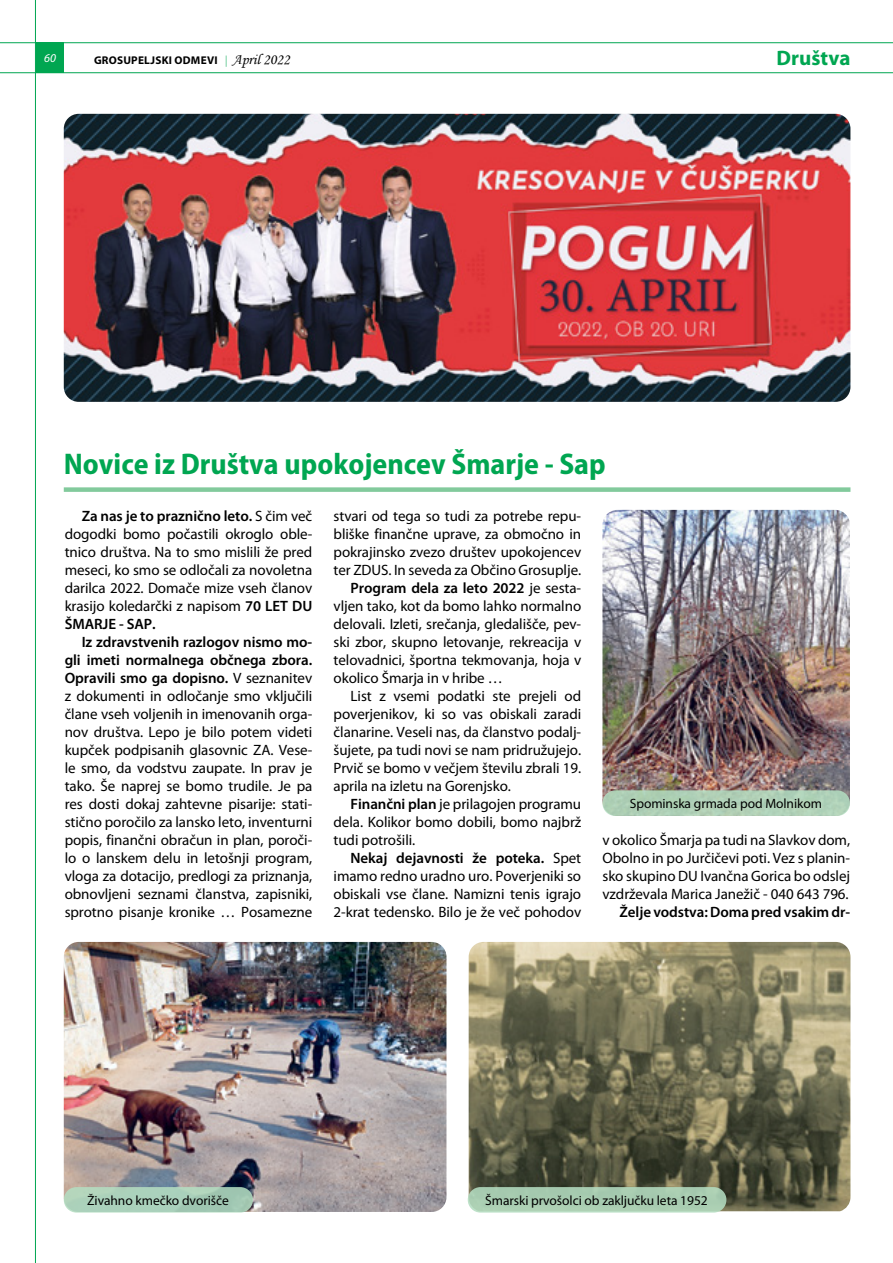
<style>
.page{position:relative;width:893px;height:1263px;background:#fff}
.page>*{position:absolute;margin:0;border:0;box-sizing:border-box;transform-origin:0 0}
.t1{font:700 semi-condensed 30px "Myriad Pro";color:#00a651}
.t2{font:700 21px "Myriad Pro";color:#00a651}
.t3{font:15px/18px "Myriad Pro";letter-spacing:-.005em;color:#000;text-align:justify}
.t4{font:600 15px "Myriad Pro";letter-spacing:-.005em;color:#000}
.t5{font:13.5px "Myriad Pro";letter-spacing:-.005em;color:#000}
.t6{font:italic 12px "Myriad Pro";color:#fff}
.t7{font:700 11.25px "Myriad Pro";letter-spacing:.02em;color:#000}
.s1{font-weight:300;color:#00a651}
.s2{font-family:"Monotype Corsiva";font-weight:400;font-size:15px}
.s3{font-weight:600}
.s4{font-weight:400}
</style>
<div class="page">
<hr style="left:0;top:42px;width:893px;height:1px;background:#00a651">
<hr style="left:0;top:72px;width:893px;height:1px;background:#00a651">
<hr style="left:35px;top:0;width:1px;height:1263px;background:#00a651">
<div style="left:36px;top:42px;width:28px;height:31px;background:#00a651"></div>
<img style="left:64px;top:114px;width:786px;height:288px">
<div style="left:64px;top:487px;width:786px;height:5px;background:#82ca9c"></div>
<img style="left:64px;top:942px;width:382px;height:270px">
<img style="left:469px;top:942px;width:381px;height:269px">
<img style="left:602px;top:510px;width:248px;height:306px">
<div style="left:64px;top:1187px;width:189px;height:25px;background:linear-gradient(to right,#b2d6bf,#9fc7b2);border-radius:13px"></div>
<div style="left:602px;top:790px;width:248px;height:26px;background:#afd0b6;border-radius:13px"></div>
<div style="left:468px;top:1187px;width:258px;height:25px;background:#a8ccb1;border-radius:13px"></div>
<p class="t6" style="left:44px;top:51px;width:13px">60</p>
<p class="t7" style="left:94px;top:52px;width:197px">GROSUPELJSKI ODMEVI <span class="s1">|</span> <span class="s2">April 2022</span></p>
<h2 class="t2" style="left:777px;top:44px;width:75px">Društva</h2>
<h1 class="t1" style="left:64px;top:447px;width:543px">Novice iz Društva upokojencev Šmarje - Sap</h1>
<p class="t3" style="left:65px;top:507px;width:249px;text-indent:17px"><span class="s3">Za nas je to praznično leto.</span> S čim več dogodki bomo počastili okroglo oble&shy;tnico društva. Na to smo mislili že pred meseci, ko smo se odločali za novoletna darilca 2022. Domače mize vseh članov krasijo koledarčki z napisom <span class="s3">70 LET DU ŠMARJE - SAP.</span></p>
<p class="t3" style="left:65px;top:633px;width:249px;text-indent:17px"><span class="s3">Iz zdravstvenih razlogov nismo mo&shy;gli imeti normalnega občnega zbora.<br>Opravili smo ga dopisno.</span> V seznanitev z dokumenti in odločanje smo vključili člane vseh voljenih in imenovanih orga&shy;nov društva. Lepo je bilo potem videti kupček podpisanih glasovnic ZA. Vese&shy;le smo, da vodstvu zaupate. In prav je tako. Še naprej se bomo trudile. Je pa res dosti dokaj zahtevne pisarije: stati&shy;stično poročilo za lansko leto, inventurni popis, finančni obračun in plan, poroči&shy;lo o lanskem delu in letošnji program, vloga za dotacijo, predlogi za priznanja, obnovljeni seznami članstva, zapisniki, sprotno pisanje kronike … Posamezne</p>
<p class="t3" style="left:334px;top:507px;width:249px">stvari od tega so tudi za potrebe repu-</p>
<p class="t3" style="left:334px;top:525px;width:249px">bliške finančne uprave, za območno in</p>
<p class="t3" style="left:334px;top:543px;width:249px">pokrajinsko zvezo društev upokojencev</p>
<p class="t3" style="left:334px;top:561px;width:249px">ter ZDUS. In seveda za Občino Grosuplje.</p>
<p class="t4" style="left:351px;top:578px;width:232px">Program dela za leto 2022 <span class="s4">je sesta-</span></p>
<p class="t3" style="left:334px;top:597px;width:249px">vljen tako, kot da bomo lahko normalno</p>
<p class="t3" style="left:334px;top:615px;width:249px">delovali. Izleti, srečanja, gledališče, pev-</p>
<p class="t3" style="left:334px;top:633px;width:249px">ski zbor, skupno letovanje, rekreacija v</p>
<p class="t3" style="left:334px;top:651px;width:249px">telovadnici, športna tekmovanja, hoja v</p>
<p class="t3" style="left:334px;top:669px;width:171px">okolico Šmarja in v hribe …</p>
<p class="t3" style="left:351px;top:687px;width:232px">List z vsemi podatki ste prejeli od</p>
<p class="t3" style="left:334px;top:705px;width:249px">poverjenikov, ki so vas obiskali zaradi</p>
<p class="t3" style="left:334px;top:723px;width:249px">članarine. Veseli nas, da članstvo podalj-</p>
<p class="t3" style="left:334px;top:741px;width:249px">šujete, pa tudi novi se nam pridružujejo.</p>
<p class="t3" style="left:334px;top:759px;width:249px">Prvič se bomo v večjem številu zbrali 19.</p>
<p class="t3" style="left:334px;top:777px;width:179px">aprila na izletu na Gorenjsko.</p>
<p class="t3" style="left:351px;top:795px;width:232px"><span class="s3">Finančni plan</span> je prilagojen programu</p>
<p class="t3" style="left:334px;top:813px;width:249px">dela. Kolikor bomo dobili, bomo najbrž</p>
<p class="t3" style="left:334px;top:831px;width:83px">tudi potrošili.</p>
<p class="t4" style="left:351px;top:848px;width:232px">Nekaj dejavnosti že poteka. <span class="s4">Spet</span></p>
<p class="t3" style="left:334px;top:867px;width:249px">imamo redno uradno uro. Poverjeniki so</p>
<p class="t3" style="left:334px;top:885px;width:249px">obiskali vse člane. Namizni tenis igrajo</p>
<p class="t3" style="left:334px;top:903px;width:249px">2-krat tedensko. Bilo je že več pohodov</p>
<p class="t5" style="left:630px;top:795px;width:194px">Spominska grmada pod Molnikom</p>
<p class="t3" style="left:602px;top:831px;width:249px">v okolico Šmarja pa tudi na Slavkov dom, Obolno in po Jurčičevi poti. Vez s planin&shy;sko skupino DU Ivančna Gorica bo odslej vzdrževala Marica Janežič - 040 643 796.</p>
<p class="t4" style="left:619px;top:902px;width:232px">Želje vodstva: Doma pred vsakim dr-</p>
<p class="t5" style="left:87px;top:1192px;width:143px">Živahno kmečko dvorišče</p>
<p class="t5" style="left:485px;top:1192px;width:224px">Šmarski prvošolci ob zaključku leta 1952</p>
</div>
